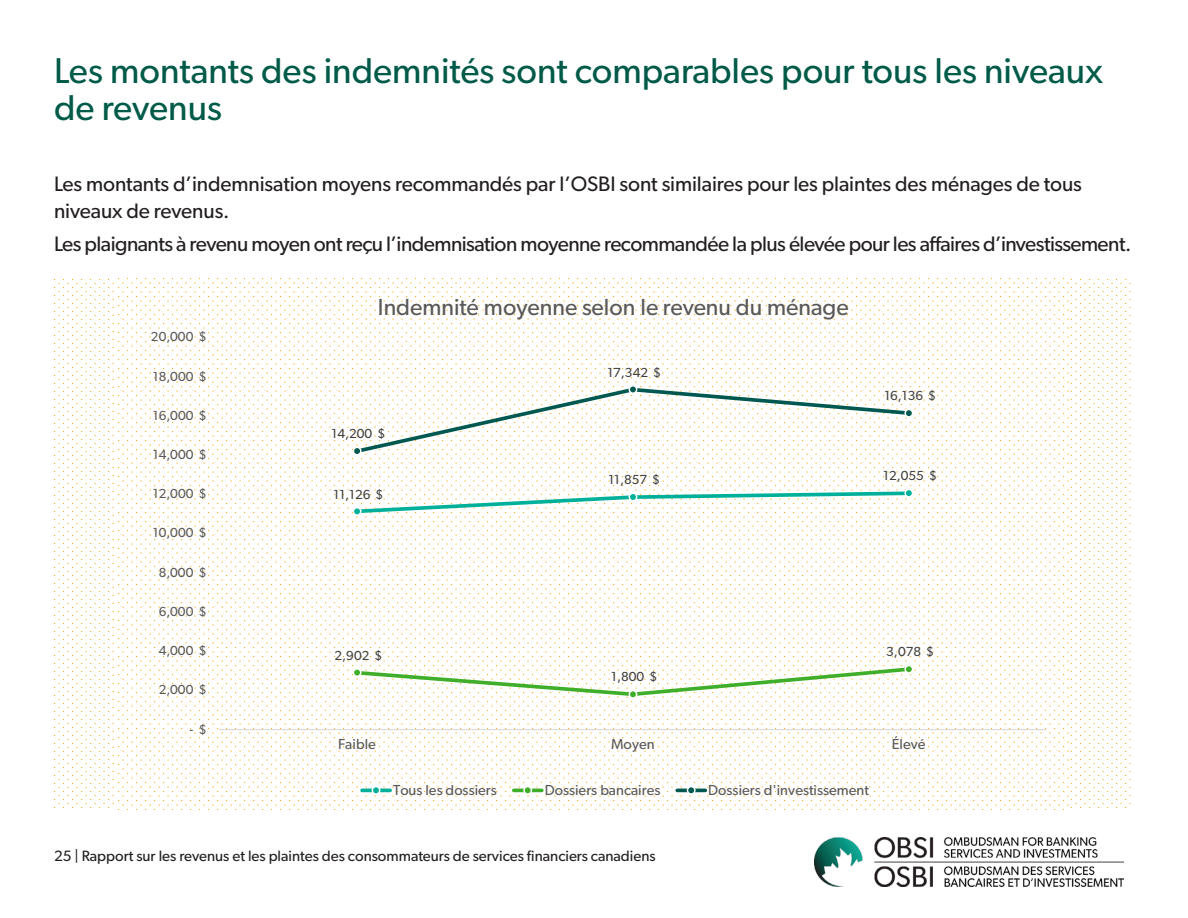
<style>
.page{position:relative;width:1188px;height:918px;background:#fff}
.page>*{position:absolute;margin:0;border:0;box-sizing:border-box;transform-origin:0 0}
.t1{font:36px/37.2px "Gibson";color:#005a48}
.t2{font:23.4px "Gibson";color:#595959}
.t3{font:21px/27px "Gibson";letter-spacing:-.02em;color:#231f20}
.t4{font:15px "Gibson";color:#231f20}
.t5{font:14.55px "Gibson";color:#595959}
.t6{font:13.2px "Gibson";color:#595959}
.t7{font:13.2px "Gibson";color:#404040}
</style>
<div class="page">
<img style="left:814px;top:837px;width:310px;height:49px">
<div style="left:54px;top:278px;width:1080px;height:532px;background:linear-gradient(to bottom,#fff,#fff)"></div>
<svg style="left:118px;top:278px;width:952px;height:532px"></svg>
<hr style="left:219px;top:729px;width:828px;height:1px;background:#d9d9d9">
<svg style="left:353px;top:490px;width:559px;height:25px"></svg>
<svg style="left:353px;top:508px;width:8px;height:7px"></svg>
<div style="left:353px;top:507px;width:9px;height:9px;border:1px solid #fff;border-radius:50%"></div>
<div style="left:629px;top:493px;width:8px;height:8px;background:#00b09a;border-radius:50%"></div>
<div style="left:629px;top:493px;width:8px;height:8px;border:1px solid #fff;border-radius:50%"></div>
<svg style="left:905px;top:489px;width:8px;height:8px"></svg>
<div style="left:904px;top:489px;width:9px;height:9px;border:1px solid #fff;border-radius:50%"></div>
<svg style="left:353px;top:665px;width:560px;height:33px"></svg>
<svg style="left:353px;top:669px;width:8px;height:7px"></svg>
<div style="left:353px;top:668px;width:9px;height:9px;border:1px solid #fff;border-radius:50%"></div>
<div style="left:629px;top:691px;width:8px;height:7px;background:#3fae2a;border-radius:50%"></div>
<div style="left:629px;top:690px;width:8px;height:9px;border:1px solid #fff;border-radius:50%"></div>
<svg style="left:905px;top:666px;width:8px;height:7px"></svg>
<div style="left:904px;top:665px;width:9px;height:9px;border:1px solid #fff;border-radius:50%"></div>
<svg style="left:353px;top:386px;width:560px;height:70px"></svg>
<div style="left:353px;top:447px;width:8px;height:8px;background:#005850;border-radius:50%"></div>
<div style="left:353px;top:447px;width:9px;height:8px;border:1px solid #fff;border-radius:50%"></div>
<svg style="left:629px;top:386px;width:8px;height:7px"></svg>
<div style="left:629px;top:385px;width:8px;height:9px;border:1px solid #fff;border-radius:50%"></div>
<svg style="left:905px;top:409px;width:8px;height:8px"></svg>
<div style="left:904px;top:409px;width:9px;height:9px;border:1px solid #fff;border-radius:50%"></div>
<hr style="left:362px;top:789px;width:28px;height:3px;background:#00b09a">
<div style="left:372px;top:787px;width:8px;height:7px;background:#00b09a;border-radius:50%"></div>
<div style="left:372px;top:786px;width:8px;height:9px;border:1px solid #fff;border-radius:50%"></div>
<hr style="left:514px;top:789px;width:28px;height:3px;background:#3fae2a">
<div style="left:523px;top:786px;width:9px;height:9px;border:1px solid #fff;border-radius:50%"></div>
<hr style="left:677px;top:789px;width:28px;height:3px;background:#005850">
<svg style="left:688px;top:787px;width:7px;height:7px"></svg>
<div style="left:687px;top:786px;width:9px;height:9px;border:1px solid #fff;border-radius:50%"></div>
<h1 class="t1" style="left:54px;top:51px;width:1051px">Les montants des indemnités sont comparables pour tous les niveaux de revenus</h1>
<p class="t3" style="left:54px;top:170px;width:1029px">Les montants d’indemnisation moyens recommandés par l’OSBI sont similaires pour les plaintes des ménages de tous niveaux de revenus.</p>
<p class="t3" style="left:54px;top:230px;width:1079px">Les plaignants à revenu moyen ont reçu l’indemnisation moyenne recommandée la plus élevée pour les affaires d’investissement.</p>
<p class="t6" style="left:151px;top:329px;width:57px">20,000 $</p>
<p class="t6" style="left:153px;top:368px;width:55px">18,000 $</p>
<p class="t6" style="left:153px;top:407px;width:55px">16,000 $</p>
<p class="t6" style="left:153px;top:447px;width:55px">14,000 $</p>
<p class="t6" style="left:153px;top:486px;width:55px">12,000 $</p>
<p class="t6" style="left:153px;top:525px;width:55px">10,000 $</p>
<p class="t6" style="left:159px;top:564px;width:49px">8,000 $</p>
<p class="t6" style="left:159px;top:603px;width:49px">6,000 $</p>
<p class="t6" style="left:159px;top:643px;width:49px">4,000 $</p>
<p class="t6" style="left:159px;top:682px;width:49px">2,000 $</p>
<p class="t6" style="left:190px;top:721px;width:18px">- $</p>
<p class="t2" style="left:378px;top:293px;width:472px">Indemnité moyenne selon le revenu du ménage</p>
<p class="t7" style="left:332px;top:426px;width:55px">14,200 $</p>
<p class="t7" style="left:334px;top:486px;width:51px">11,126 $</p>
<p class="t7" style="left:335px;top:647px;width:49px">2,902 $</p>
<p class="t7" style="left:607px;top:364px;width:55px">17,342 $</p>
<p class="t7" style="left:884px;top:388px;width:53px">16,136 $</p>
<p class="t7" style="left:608px;top:472px;width:53px">11,857 $</p>
<p class="t7" style="left:883px;top:468px;width:55px">12,055 $</p>
<p class="t7" style="left:611px;top:669px;width:47px">1,800 $</p>
<p class="t7" style="left:886px;top:644px;width:49px">3,078 $</p>
<p class="t5" style="left:338px;top:735px;width:39px">Faible</p>
<p class="t5" style="left:611px;top:735px;width:45px">Moyen</p>
<p class="t5" style="left:892px;top:735px;width:35px">Élevé</p>
<p class="t5" style="left:393px;top:781px;width:105px">Tous les dossiers</p>
<p class="t5" style="left:545px;top:781px;width:117px">Dossiers bancaires</p>
<p class="t5" style="left:708px;top:781px;width:162px">Dossiers d'investissement</p>
<p class="t4" style="left:54px;top:847px;width:603px">25 | Rapport sur les revenus et les plaintes des consommateurs de services financiers canadiens</p>
</div>
